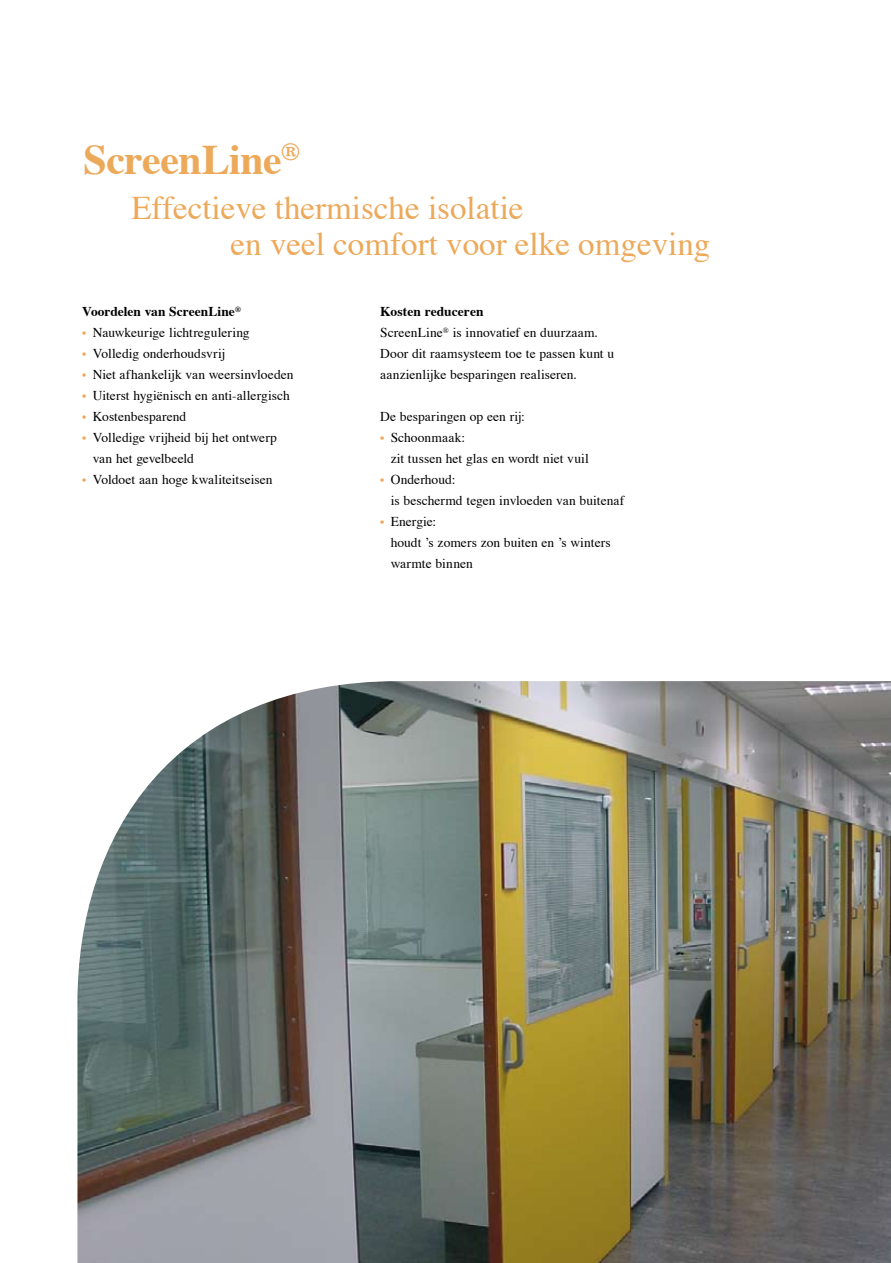
<style>
.page{position:relative;width:891px;height:1263px;background:#fff}
.page>*{position:absolute;margin:0;border:0;box-sizing:border-box;transform-origin:0 0}
.t1{font:700 42px "Times";letter-spacing:-.015em;color:#eda95a}
.t2{font:33px/36px "Times";color:#eda95a}
.t3{font:13.5px/21px "Times";color:#000}
.t4{font:700 13.5px "Times";letter-spacing:-.005em;color:#000}
.s1{font-size:12px;color:#eda95a}
.s2{font-weight:700}
</style>
<div class="page">
<img style="left:77px;top:681px;width:813px;height:582px">
<h1 class="t1" style="left:83px;top:120px;width:218px">ScreenLine<sup>®</sup></h1>
<h2 class="t2" style="left:230px;top:187px;width:481px;text-indent:-99px">Effectieve thermische isolatie<br>en veel comfort voor elke omgeving</h2>
<p class="t4" style="left:82px;top:299px;width:160px">Voordelen van ScreenLine<sup>®</sup></p>
<p class="t3" style="left:82px;top:321px;width:169px"><span class="s1">•</span> Nauwkeurige lichtregulering</p>
<p class="t3" style="left:82px;top:342px;width:144px"><span class="s1">•</span> Volledig onderhoudsvrij</p>
<p class="t3" style="left:82px;top:363px;width:213px"><span class="s1">•</span> Niet afhankelijk van weersinvloeden</p>
<p class="t3" style="left:82px;top:384px;width:209px"><span class="s1">•</span> Uiterst hygiënisch en anti-allergisch</p>
<p class="t3" style="left:82px;top:405px;width:105px"><span class="s1">•</span> Kostenbesparend</p>
<p class="t3" style="left:93px;top:426px;width:186px;text-indent:-11px"><span class="s1">•</span> Volledige vrijheid bij het ontwerp van het gevelbeeld</p>
<p class="t3" style="left:82px;top:468px;width:192px"><span class="s1">•</span> Voldoet aan hoge kwaliteitseisen</p>
<p class="t3" style="left:380px;top:300px;width:235px"><span class="s2">Kosten reduceren<br></span>ScreenLine<sup>®</sup> is innovatief en duurzaam.<br>Door dit raamsysteem toe te passen kunt u aanzienlijke besparingen realiseren.</p>
<p class="t3" style="left:380px;top:405px;width:146px">De besparingen op een rij:</p>
<p class="t3" style="left:390px;top:426px;width:200px;text-indent:-10px"><span class="s1">•</span> Schoonmaak:<br>zit tussen het glas en wordt niet vuil</p>
<p class="t3" style="left:390px;top:468px;width:235px;text-indent:-10px"><span class="s1">•</span> Onderhoud:<br>is beschermd tegen invloeden van buitenaf</p>
<p class="t3" style="left:390px;top:510px;width:221px;text-indent:-10px"><span class="s1">•</span> Energie:<br>houdt ’s zomers zon buiten en ’s winters warmte binnen</p>
</div>
